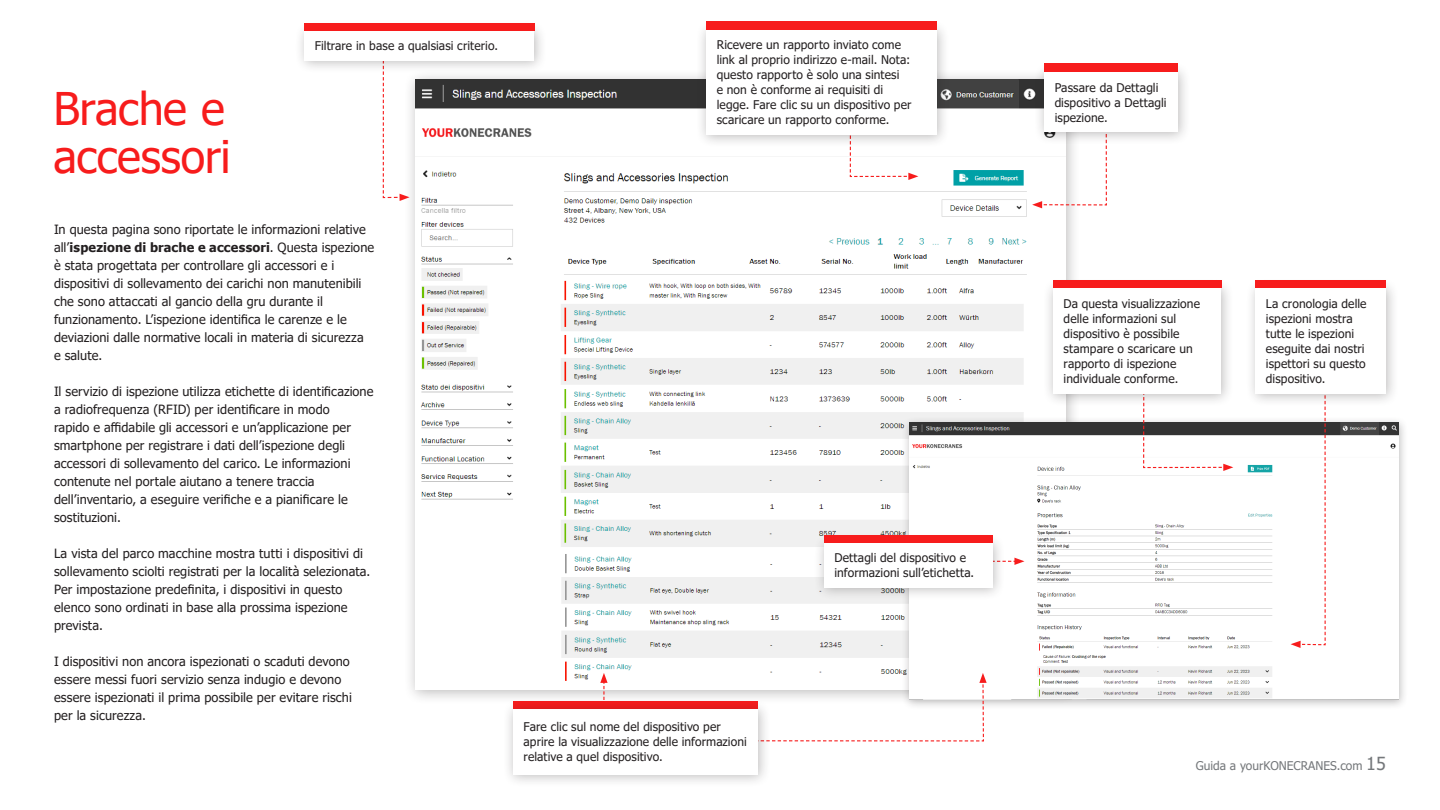
<style>
.page{position:relative;width:1440px;height:810px;background:#fff}
.page>*{position:absolute;margin:0;border:0;box-sizing:border-box;transform-origin:0 0}
.Headline_Inside{font:45px/48px "Tahoma";letter-spacing:-.005em;color:#f71c1c}
.Body_copy{font:12.75px/18px "Tahoma";letter-spacing:.005em;color:#231f20}
.Box_text{font:12px/15px "Tahoma";letter-spacing:.01em;color:#231f20}
.t1{font:12px "Tahoma";color:#75787b}
.s1{font-weight:700}
.s2{font-size:18px}
</style>
<div class="page">
<div style="left:404px;top:68px;width:676px;height:637px;background:#231f20;opacity:.3"></div>
<img style="left:416px;top:79px;width:649px;height:610px">
<div style="left:901px;top:416px;width:507px;height:294px;background:#231f20;opacity:.3"></div>
<img style="left:909px;top:423px;width:489px;height:277px">
<svg style="left:1005px;top:558px;width:19px;height:7px"></svg>
<svg style="left:382px;top:74px;width:27px;height:127px"></svg>
<svg style="left:738px;top:673px;width:248px;height:69px"></svg>
<svg style="left:1032px;top:94px;width:75px;height:114px"></svg>
<svg style="left:1290px;top:407px;width:36px;height:241px"></svg>
<svg style="left:849px;top:148px;width:69px;height:32px"></svg>
<svg style="left:1142px;top:408px;width:91px;height:63px"></svg>
<div style="left:294px;top:21px;width:252px;height:53px;background:#231f20;opacity:.3"></div>
<div style="left:304px;top:31px;width:230px;height:30px;background:#fff"></div>
<div style="left:304px;top:23px;width:230px;height:8px;background:#f71c1c"></div>
<div style="left:814px;top:533px;width:191px;height:68px;background:#231f20;opacity:.3"></div>
<div style="left:824px;top:543px;width:168px;height:45px;background:#fff"></div>
<div style="left:824px;top:535px;width:169px;height:8px;background:#f71c1c"></div>
<div style="left:1245px;top:278px;width:153px;height:129px;background:#231f20;opacity:.3"></div>
<div style="left:1255px;top:288px;width:130px;height:105px;background:#fff"></div>
<div style="left:1255px;top:280px;width:131px;height:8px;background:#f71c1c"></div>
<div style="left:1043px;top:278px;width:191px;height:129px;background:#231f20;opacity:.3"></div>
<div style="left:1053px;top:288px;width:168px;height:105px;background:#fff"></div>
<div style="left:1053px;top:280px;width:168px;height:8px;background:#f71c1c"></div>
<div style="left:696px;top:19px;width:253px;height:129px;background:#231f20;opacity:.3"></div>
<div style="left:706px;top:29px;width:230px;height:106px;background:#fff"></div>
<div style="left:706px;top:21px;width:230px;height:9px;background:#f71c1c"></div>
<div style="left:1034px;top:62px;width:157px;height:83px;background:#231f20;opacity:.3"></div>
<div style="left:1044px;top:72px;width:134px;height:60px;background:#fff"></div>
<div style="left:1044px;top:64px;width:134px;height:8px;background:#f71c1c"></div>
<svg style="left:600px;top:673px;width:7px;height:26px"></svg>
<div style="left:503px;top:699px;width:267px;height:89px;background:#231f20;opacity:.3"></div>
<div style="left:513px;top:709px;width:244px;height:66px;background:#fff"></div>
<p class="Headline_Inside" style="left:53px;top:87px;width:179px">Brache e accessori</p>
<p class="Box_text" style="left:315px;top:39px;width:185px">Filtrare in base a qualsiasi criterio.</p>
<p class="Body_copy" style="left:54px;top:221px;width:322px">In questa pagina sono riportate le informazioni relative all’<span class="s1">ispezione di brache e accessori</span>. Questa ispezione è stata progettata per controllare gli accessori e i dispositivi di sollevamento dei carichi non manutenibili che sono attaccati al gancio della gru durante il funzionamento. L’ispezione identifica le carenze e le deviazioni dalle normative locali in materia di sicurezza<br>e salute.</p>
<p class="Body_copy" style="left:54px;top:383px;width:321px">Il servizio di ispezione utilizza etichette di identificazione a radiofrequenza (RFID) per identificare in modo<br>rapido e affidabile gli accessori e un’applicazione per smartphone per registrare i dati dell’ispezione degli accessori di sollevamento del carico. Le informazioni contenute nel portale aiutano a tenere traccia dell’inventario, a eseguire verifiche e a pianificare le sostituzioni.</p>
<p class="Body_copy" style="left:54px;top:545px;width:318px">La vista del parco macchine mostra tutti i dispositivi di sollevamento sciolti registrati per la località selezionata.<br>Per impostazione predefinita, i dispositivi in questo elenco sono ordinati in base alla prossima ispezione prevista.</p>
<p class="Body_copy" style="left:54px;top:653px;width:299px">I dispositivi non ancora ispezionati o scaduti devono essere messi fuori servizio senza indugio e devono essere ispezionati il prima possibile per evitare rischi per la sicurezza.</p>
<p class="Box_text" style="left:717px;top:38px;width:196px">Ricevere un rapporto inviato come link al proprio indirizzo e-mail. Nota: questo rapporto è solo una sintesi<br>e non è conforme ai requisiti di legge. Fare clic su un dispositivo per scaricare un rapporto conforme.</p>
<p class="Box_text" style="left:524px;top:720px;width:225px">Fare clic sul nome del dispositivo per aprire la visualizzazione delle informazioni relative a quel dispositivo.</p>
<p class="Box_text" style="left:834px;top:551px;width:141px">Dettagli del dispositivo e informazioni sull’etichetta.</p>
<p class="Box_text" style="left:1054px;top:80px;width:113px">Passare da Dettagli dispositivo a Dettagli ispezione.</p>
<p class="Box_text" style="left:1063px;top:297px;width:138px">Da questa visualizzazione delle informazioni sul dispositivo è possibile stampare o scaricare un rapporto di ispezione individuale conforme.</p>
<p class="Box_text" style="left:1266px;top:297px;width:102px">La cronologia delle ispezioni mostra tutte le ispezioni eseguite dai nostri ispettori su questo dispositivo.</p>
<p class="t1" style="left:1196px;top:757px;width:192px">Guida a yourKONECRANES.com <span class="s2">15</span></p>
</div>
